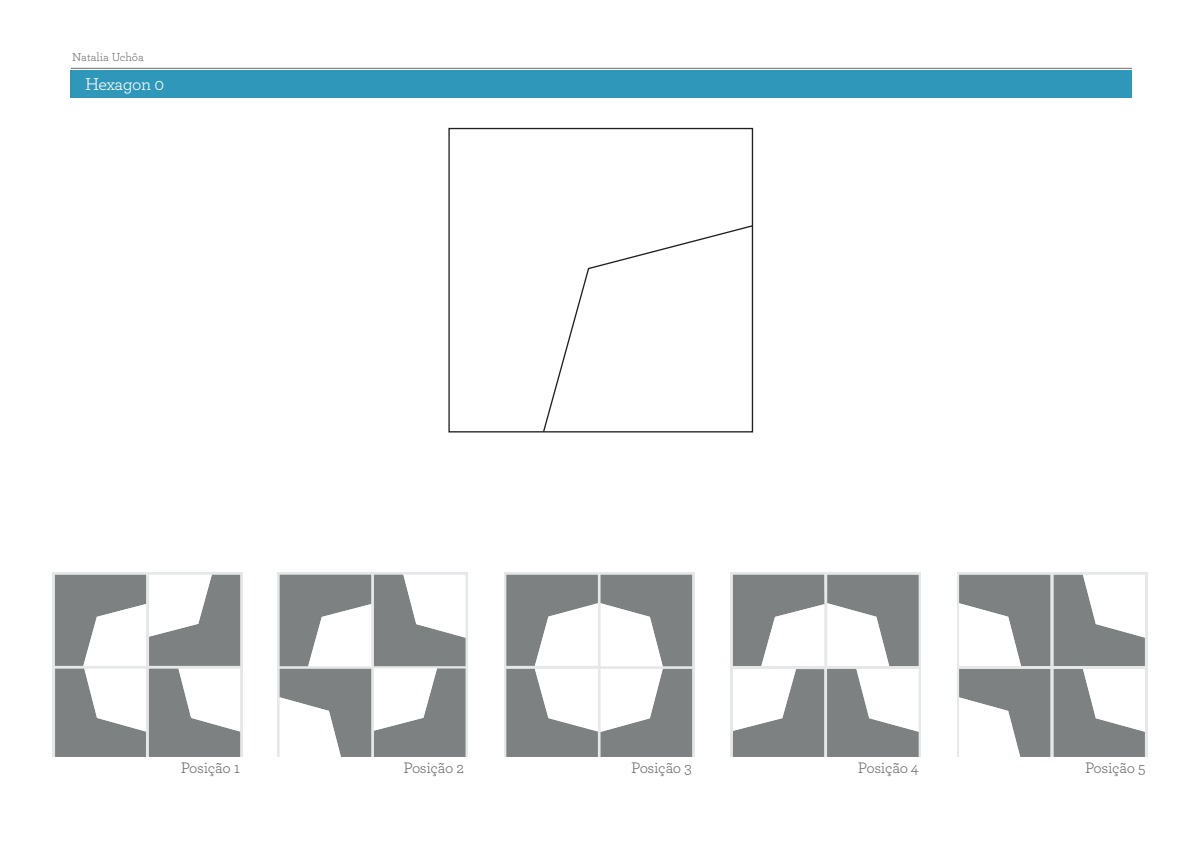
<style>
.page{position:relative;width:1191px;height:842px;background:#fff}
.page>*{position:absolute;margin:0;border:0;box-sizing:border-box;transform-origin:0 0}
.t1{font:18px "Archer";letter-spacing:-.035em;color:#fff}
.t2{font:16px "Archer";letter-spacing:-.03em;color:#6c6d70}
.t3{font:12px "Archer";letter-spacing:-.01em;color:#6c6d70}
</style>
<div class="page">
<hr style="left:71px;top:68px;width:1061px;height:1px;background:#6c6d70">
<div style="left:71px;top:70px;width:1060px;height:28px;background:#2f97b9"></div>
<div style="left:504px;top:572px;width:190px;height:185px;background:linear-gradient(to bottom,#d6d9d9,#d9dadc)"></div>
<svg style="left:506px;top:575px;width:186px;height:182px"></svg>
<svg style="left:52px;top:572px;width:191px;height:185px;background:#e2e3e5"></svg>
<svg style="left:55px;top:575px;width:185px;height:182px"></svg>
<svg style="left:277px;top:572px;width:191px;height:185px;background:#dddfe0"></svg>
<svg style="left:280px;top:575px;width:185px;height:182px"></svg>
<svg style="left:730px;top:572px;width:191px;height:185px;background:#dedfe1"></svg>
<svg style="left:733px;top:575px;width:185px;height:182px"></svg>
<svg style="left:542px;top:224px;width:212px;height:209px"></svg>
<div style="left:448px;top:128px;width:305px;height:304px;border:1px solid #231f20"></div>
<svg style="left:957px;top:572px;width:190px;height:185px"></svg>
<svg style="left:959px;top:575px;width:185px;height:182px"></svg>
<p class="t3" style="left:72px;top:48px;width:73px">Natalia Uchôa</p>
<p class="t1" style="left:85px;top:71px;width:81px">Hexagon 0</p>
<p class="t2" style="left:181px;top:757px;width:61px">Posição 1</p>
<p class="t2" style="left:403px;top:757px;width:62px">Posição 2</p>
<p class="t2" style="left:631px;top:757px;width:62px">Posição 3</p>
<p class="t2" style="left:858px;top:757px;width:62px">Posição 4</p>
<p class="t2" style="left:1085px;top:757px;width:62px">Posição 5</p>
</div>
